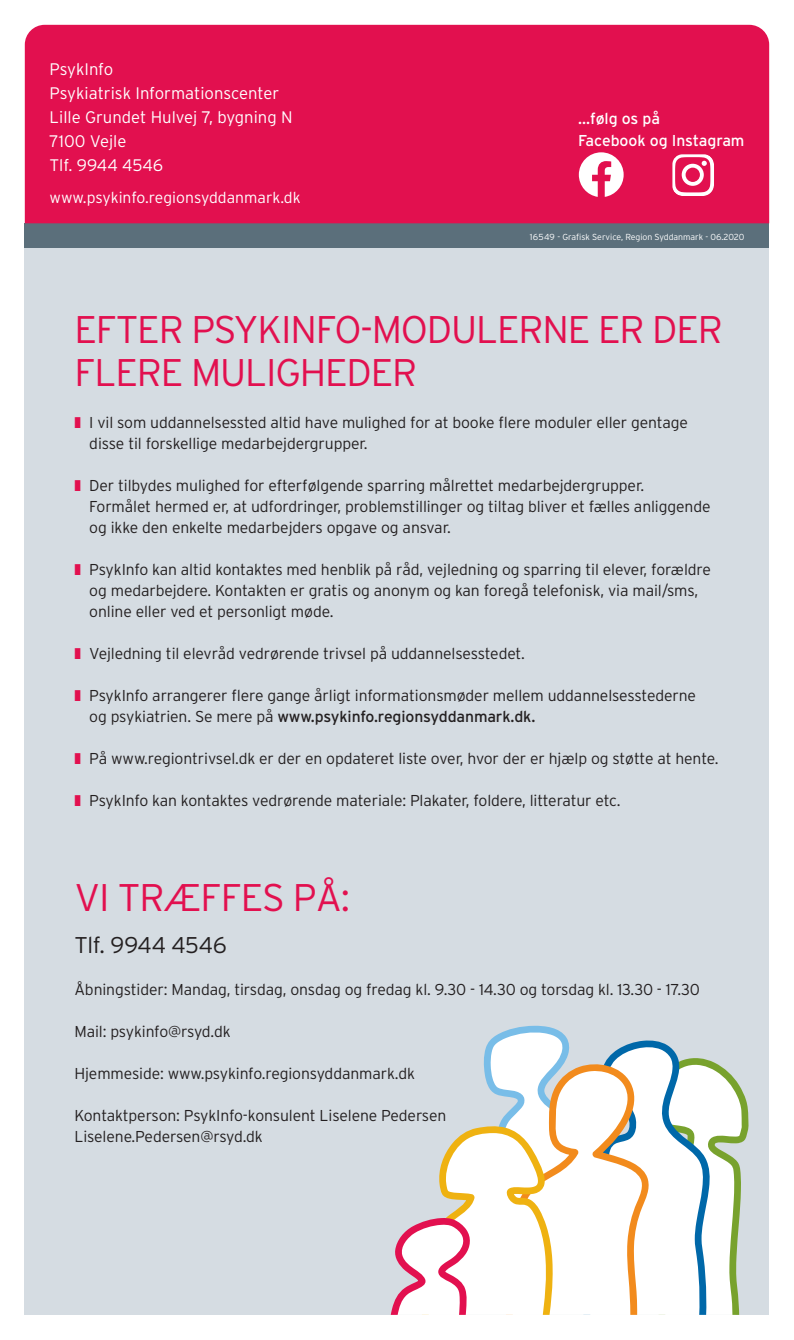
<style>
.page{position:relative;width:794px;height:1340px;background:#fff}
.page>*{position:absolute;margin:0;border:0;box-sizing:border-box;transform-origin:0 0}
.t1{font:300 38.5px/43.8px "Interstate";letter-spacing:-.03em;color:#e2104f}
.t2{font:300 22.75px "Interstate";letter-spacing:-.01em;color:#231f20}
.t3{font:300 16.62px/23.8px "Interstate";color:#fff}
.t4{font:300 15.75px/21px "Interstate";letter-spacing:-.01em;color:#231f20}
.t5{font:300 15.75px "Interstate";color:#fff}
.t6{font:15.75px/21.2px "Interstate";letter-spacing:-.005em;color:#fff}
.t7{font:300 8.75px "Interstate";letter-spacing:-.005em;color:#fff}
.s1{color:#e2104f}
.s2{font-weight:400}
</style>
<div class="page">
<div style="left:25px;top:246px;width:744px;height:1069px;background:#d5dce2"></div>
<div style="left:25px;top:223px;width:744px;height:25px;background:#5b6f7b"></div>
<div style="left:25px;top:25px;width:744px;height:198px;background:#e2104f"></div>
<svg style="left:672px;top:154px;width:42px;height:42px"></svg>
<svg style="left:391px;top:1025px;width:358px;height:289px"></svg>
<svg style="left:579px;top:152px;width:44px;height:45px"></svg>
<p class="t3" style="left:50px;top:57px;width:244px">PsykInfo<br>Psykiatrisk Informationscenter<br>Lille Grundet Hulvej 7, bygning N<br>7100 Vejle<br>Tlf. 9944 4546</p>
<p class="t5" style="left:50px;top:189px;width:253px">www.psykinfo.regionsyddanmark.dk</p>
<p class="t6" style="left:578px;top:108px;width:168px">…følg os på<br>Facebook og Instagram</p>
<p class="t7" style="left:530px;top:232px;width:216px">16549 - Grafisk Service, Region Syddanmark - 06.2020</p>
<h1 class="t1" style="left:74px;top:307px;width:650px">EFTER PSYKINFO-MODULERNE ER DER<br>FLERE MULIGHEDER</h1>
<p class="t4" style="left:89px;top:411px;width:600px;text-indent:-15px"><span class="s1">❚</span> I vil som uddannelsessted altid have mulighed for at booke flere moduler eller gentage disse til forskellige medarbejdergrupper.</p>
<p class="t4" style="left:89px;top:474px;width:623px;text-indent:-15px"><span class="s1">❚</span> Der tilbydes mulighed for efterfølgende sparring målrettet medarbejdergrupper.<br>Formålet hermed er, at udfordringer, problemstillinger og tiltag bliver et fælles anliggende og ikke den enkelte medarbejders opgave og ansvar.</p>
<p class="t4" style="left:89px;top:558px;width:623px;text-indent:-15px"><span class="s1">❚</span> PsykInfo kan altid kontaktes med henblik på råd, vejledning og sparring til elever, forældre og medarbejdere. Kontakten er gratis og anonym og kan foregå telefonisk, via mail/sms, online eller ved et personligt møde.</p>
<p class="t4" style="left:74px;top:642px;width:452px"><span class="s1">❚</span> Vejledning til elevråd vedrørende trivsel på uddannelsesstedet.</p>
<p class="t4" style="left:89px;top:684px;width:608px;text-indent:-15px"><span class="s1">❚</span> PsykInfo arrangerer flere gange årligt informationsmøder mellem uddannelsesstederne og psykiatrien. Se mere på <span class="s2">www.psykinfo.regionsyddanmark.dk.</span></p>
<p class="t4" style="left:74px;top:747px;width:645px"><span class="s1">❚</span> På www.regiontrivsel.dk er der en opdateret liste over, hvor der er hjælp og støtte at hente.</p>
<p class="t4" style="left:74px;top:789px;width:547px"><span class="s1">❚</span> PsykInfo kan kontaktes vedrørende materiale: Plakater, foldere, litteratur etc.</p>
<h1 class="t1" style="left:74px;top:875px;width:277px">VI TRÆFFES PÅ:</h1>
<h2 class="t2" style="left:74px;top:932px;width:154px">Tlf. 9944 4546</h2>
<p class="t4" style="left:74px;top:978px;width:627px">Åbningstider: Mandag, tirsdag, onsdag og fredag kl. 9.30 - 14.30 og torsdag kl. 13.30 - 17.30</p>
<p class="t4" style="left:74px;top:1020px;width:158px">Mail: psykinfo@rsyd.dk</p>
<p class="t4" style="left:74px;top:1062px;width:342px">Hjemmeside: www.psykinfo.regionsyddanmark.dk</p>
<p class="t4" style="left:74px;top:1104px;width:373px">Kontaktperson: PsykInfo-konsulent Liselene Pedersen<br>Liselene.Pedersen@rsyd.dk</p>
</div>
